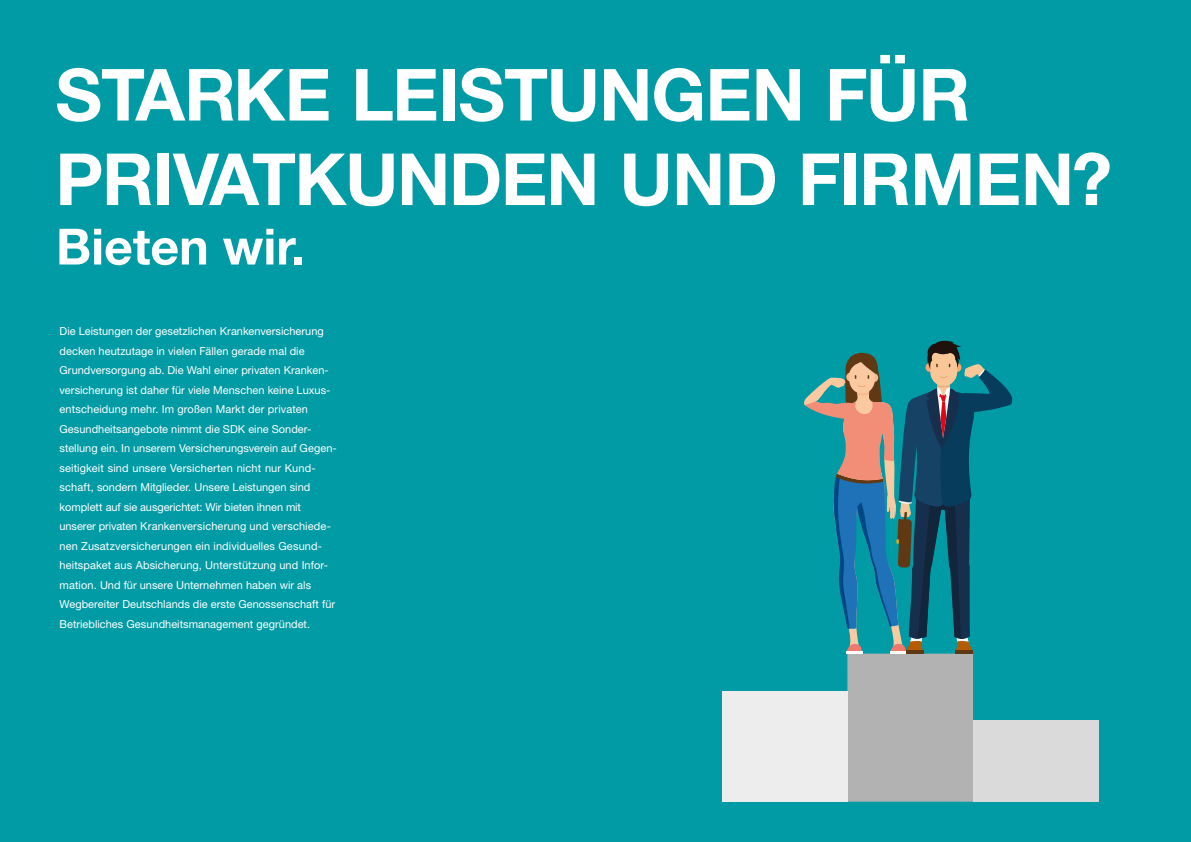
<style>
.page{position:relative;width:1191px;height:842px;background:#009ba4}
.page>*{position:absolute;margin:0;border:0;box-sizing:border-box;transform-origin:0 0}
.Kapitel_Name_74_78pt_bold_versal{font:700 72px/84.5px "Helvetica Neue LT Std";letter-spacing:-.015em;color:#fff}
.Subline_50_62_bold{font:700 50px "Helvetica Neue LT Std";color:#fff}
.t1{font:11px/19.5px "Helvetica Neue LT Std";letter-spacing:.005em;color:#fff}
</style>
<div class="page">
<div style="left:847px;top:654px;width:126px;height:148px;background:#b2b2b2"></div>
<div style="left:722px;top:691px;width:125px;height:111px;background:#ededed"></div>
<div style="left:973px;top:720px;width:125px;height:82px;background:#dadada"></div>
<hr style="left:846px;top:651px;width:16px;height:3px;background:#fff">
<hr style="left:905px;top:651px;width:18px;height:3px;background:#603914">
<hr style="left:955px;top:651px;width:18px;height:3px;background:#603914">
<svg style="left:804px;top:340px;width:209px;height:313px"></svg>
<p class="Kapitel_Name_74_78pt_bold_versal" style="left:55px;top:51px;width:1058px">STARKE LEISTUNGEN FÜR<br>PRIVATKUNDEN UND FIRMEN?</p>
<p class="Subline_50_62_bold" style="left:56px;top:216px;width:250px">Bieten wir.</p>
<p class="t1" style="left:60px;top:321px;width:279px">Die Leistungen der gesetzlichen Krankenversicherung decken heutzutage in vielen Fällen gerade mal die Grundversorgung ab. Die Wahl einer privaten Kranken&shy;versicherung ist daher für viele Menschen keine Luxus&shy;entscheidung mehr. Im großen Markt der privaten Gesundheitsangebote nimmt die SDK eine Sonder&shy;stellung ein. In unserem Versicherungsverein auf Gegen&shy;seitigkeit sind unsere Versicherten nicht nur Kund&shy;schaft, sondern Mitglieder. Unsere Leistungen sind komplett auf sie ausgerichtet: Wir bieten ihnen mit unserer privaten Krankenversicherung und verschiede&shy;nen Zusatzversicherungen ein individuelles Gesund&shy;heitspaket aus Absicherung, Unterstützung und Infor&shy;mation. Und für unsere Unternehmen haben wir als Wegbereiter Deutschlands die erste Genossenschaft für Betriebliches Gesundheitsmanagement gegründet.</p>
</div>
